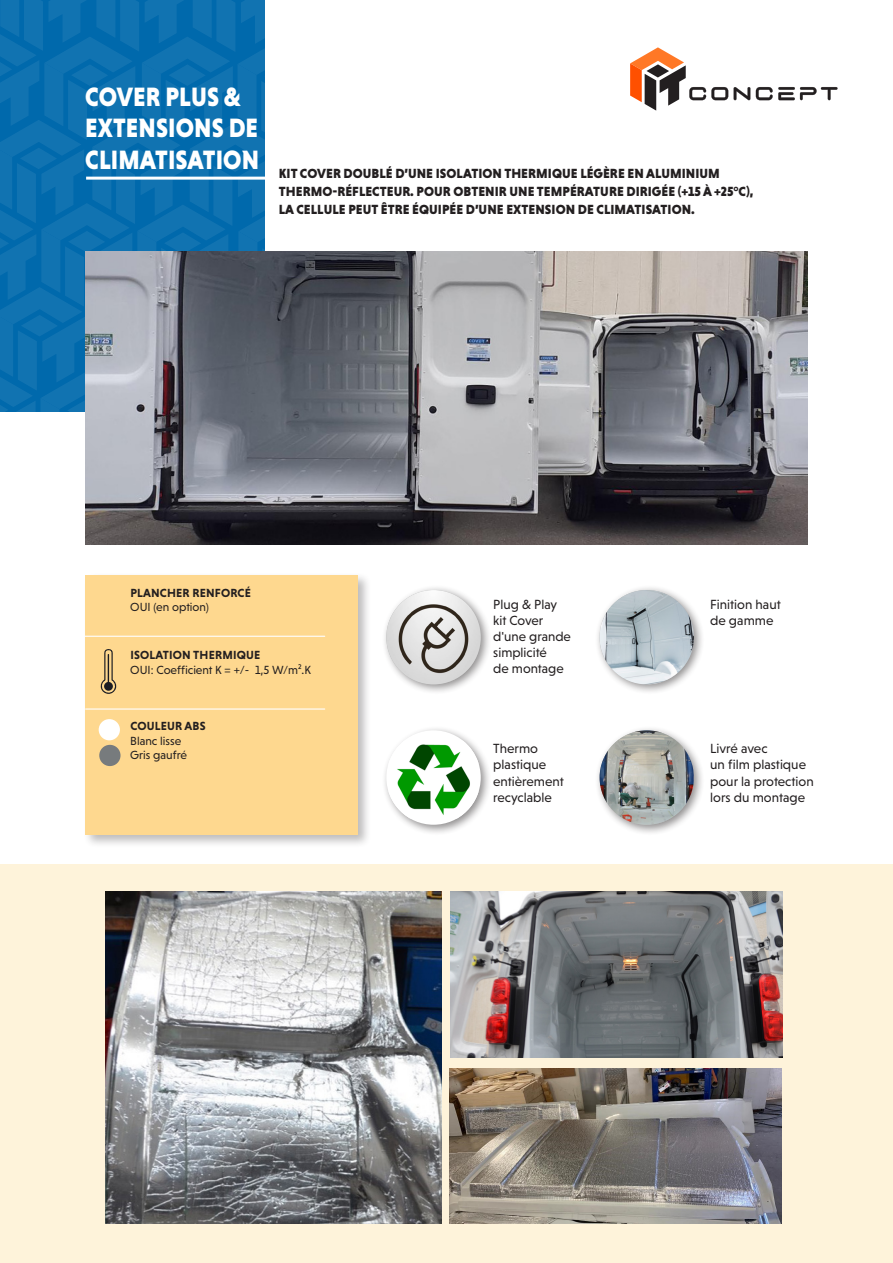
<style>
.page{position:relative;width:893px;height:1263px;background:#fff}
.page>*{position:absolute;margin:0;border:0;box-sizing:border-box;transform-origin:0 0}
.t1{font:900 27px "Niveau Grotesk";letter-spacing:.005em;color:#fff;scale:.9 1}
.t2{font:900 13.5px "Niveau Grotesk";letter-spacing:.005em;color:#231f20}
.t3{font:13.5px/16.2px "Niveau Grotesk";color:#231f20}
.t4{font:12px "Niveau Grotesk";color:#231f20}
.t5{font:700 12px "Niveau Grotesk";letter-spacing:.015em;color:#231f20}
</style>
<div class="page">
<div style="left:0;top:864px;width:893px;height:399px;background:#fef3da"></div>
<hr style="left:892px;top:0;width:1px;height:1263px;background:#0069ac">
<svg style="left:892px;top:0;width:1px;height:23px"></svg>
<svg style="left:892px;top:29px;width:1px;height:87px"></svg>
<svg style="left:892px;top:157px;width:1px;height:1106px"></svg>
<svg style="left:0;top:0;width:265px;height:412px;background:#0b6faf"></svg>
<img style="left:450px;top:1068px;width:331px;height:156px">
<div style="left:381px;top:585px;width:110px;height:110px;background:#231f20;opacity:.5"></div>
<img style="left:386px;top:590px;width:95px;height:94px;border-radius:47px">
<div style="left:381px;top:725px;width:110px;height:110px;background:#231f20;opacity:.5"></div>
<div style="left:386px;top:730px;width:95px;height:95px;background:#fff;border-radius:50%"></div>
<img style="left:388px;top:741px;width:90px;height:78px">
<div style="left:595px;top:585px;width:110px;height:110px;background:#231f20;opacity:.5"></div>
<img style="left:600px;top:590px;width:94px;height:94px;border-radius:47px">
<div style="left:595px;top:725px;width:110px;height:110px;background:#231f20;opacity:.5"></div>
<img style="left:600px;top:730px;width:94px;height:95px;border-radius:47px">
<div style="left:83px;top:573px;width:289px;height:276px;background:#231f20;opacity:.3"></div>
<div style="left:85px;top:575px;width:272px;height:259px;background:#fed88f"></div>
<hr style="left:47px;top:636px;width:278px;height:1px;background:#fff">
<hr style="left:86px;top:708px;width:239px;height:2px;background:#fff">
<hr style="left:86px;top:177px;width:186px;height:3px;background:#fff">
<img style="left:85px;top:251px;width:723px;height:293px">
<img style="left:105px;top:891px;width:336px;height:333px">
<img style="left:450px;top:891px;width:333px;height:167px">
<div style="left:99px;top:719px;width:21px;height:21px;background:#fff;border-radius:50%"></div>
<div style="left:99px;top:745px;width:22px;height:21px;background:#777b7d;border-radius:50%"></div>
<svg style="left:100px;top:649px;width:17px;height:45px"></svg>
<svg style="left:734px;top:87px;width:16px;height:13px"></svg>
<svg style="left:630px;top:47px;width:98px;height:64px"></svg>
<svg style="left:756px;top:87px;width:81px;height:13px"></svg>
<p class="t1" style="left:85px;top:81px;width:175px">COVER PLUS &amp;</p>
<p class="t1" style="left:85px;top:112px;width:194px">EXTENSIONS DE</p>
<p class="t1" style="left:85px;top:144px;width:195px">CLIMATISATION</p>
<p class="t2" style="left:279px;top:166px;width:443px">KIT COVER DOUBLÉ D’UNE ISOLATION THERMIQUE LÉGÈRE EN ALUMINIUM</p>
<p class="t2" style="left:279px;top:184px;width:476px">THERMO-RÉFLECTEUR. POUR OBTENIR UNE TEMPÉRATURE DIRIGÉE (+15 À +25°C),</p>
<p class="t2" style="left:279px;top:202px;width:418px">LA CELLULE PEUT ÊTRE ÉQUIPÉE D’UNE EXTENSION DE CLIMATISATION.</p>
<p class="t5" style="left:130px;top:586px;width:122px">PLANCHER RENFORCÉ</p>
<p class="t4" style="left:130px;top:600px;width:80px">OUI (en option)</p>
<p class="t5" style="left:130px;top:648px;width:132px">ISOLATION THERMIQUE</p>
<p class="t4" style="left:130px;top:663px;width:182px">OUI: Coefficient K = +/- 1,5 W/m².K</p>
<p class="t5" style="left:130px;top:719px;width:77px">COULEUR ABS</p>
<p class="t4" style="left:130px;top:734px;width:53px">Blanc lisse</p>
<p class="t4" style="left:130px;top:748px;width:58px">Gris gaufré</p>
<p class="t3" style="left:493px;top:596px;width:65px">Plug &amp; Play</p>
<p class="t3" style="left:493px;top:612px;width:52px">kit Cover</p>
<p class="t3" style="left:493px;top:628px;width:79px">d'une grande</p>
<p class="t3" style="left:493px;top:644px;width:55px">simplicité</p>
<p class="t3" style="left:493px;top:661px;width:72px">de montage</p>
<p class="t3" style="left:493px;top:740px;width:46px">Thermo</p>
<p class="t3" style="left:493px;top:757px;width:72px">plastique entièrement recyclable</p>
<p class="t3" style="left:710px;top:596px;width:72px">Finition haut</p>
<p class="t3" style="left:710px;top:612px;width:65px">de gamme</p>
<p class="t3" style="left:710px;top:740px;width:59px">Livré avec</p>
<p class="t3" style="left:710px;top:757px;width:105px">un film plastique pour la protection lors du montage</p>
</div>
